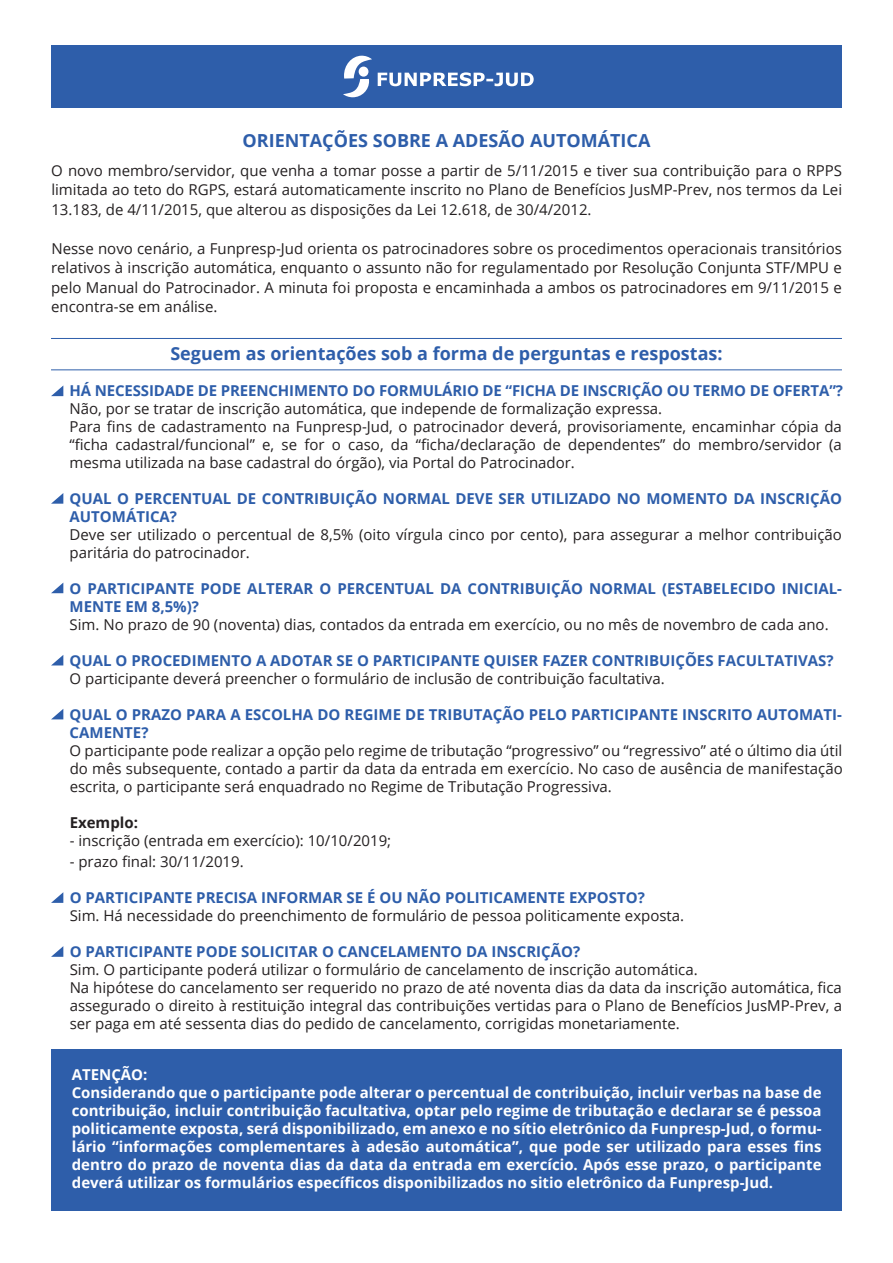
<style>
.page{position:relative;width:893px;height:1263px;background:#fff}
.page>*{position:absolute;margin:0;border:0;box-sizing:border-box;transform-origin:0 0}
.t1{font:700 18px "Open Sans";color:#2e5eaa}
.t2{font:15px/18px "Open Sans";color:#242021}
.t3{font:700 15px/18px "Open Sans";color:#fff}
.t4{font:700 15px/18px "Open Sans";color:#2e5eaa}
.t5{font:700 15px "Open Sans";color:#242021}
</style>
<div class="page">
<div style="left:51px;top:45px;width:791px;height:63px;background:#2e5eaa"></div>
<svg style="left:378px;top:72px;width:156px;height:14px"></svg>
<svg style="left:343px;top:56px;width:29px;height:41px"></svg>
<div style="left:359px;top:67px;width:9px;height:10px;background:#fff;border-radius:50%"></div>
<div style="left:51px;top:1049px;width:791px;height:161px;background:#2e5eaa"></div>
<svg style="left:51px;top:386px;width:12px;height:10px"></svg>
<svg style="left:51px;top:493px;width:12px;height:11px"></svg>
<svg style="left:51px;top:583px;width:12px;height:10px"></svg>
<svg style="left:51px;top:655px;width:12px;height:10px"></svg>
<svg style="left:51px;top:709px;width:12px;height:10px"></svg>
<svg style="left:51px;top:892px;width:12px;height:11px"></svg>
<svg style="left:51px;top:946px;width:12px;height:11px"></svg>
<hr style="left:51px;top:338px;width:791px;height:1px;background:#2e5eaa">
<hr style="left:51px;top:369px;width:791px;height:1px;background:#2e5eaa">
<p class="t1" style="left:243px;top:127px;width:409px">ORIENTAÇÕES SOBRE A ADESÃO AUTOMÁTICA</p>
<p class="t2" style="left:51px;top:160px;width:792px;line-height:19.5px;text-align:justify">O novo membro/servidor, que venha a tomar posse a partir de 5/11/2015 e tiver sua contribuição para o RPPS limitada ao teto do RGPS, estará automaticamente inscrito no Plano de Benefícios JusMP-Prev, nos termos da Lei 13.183, de 4/11/2015, que alterou as disposições da Lei 12.618, de 30/4/2012.</p>
<p class="t2" style="left:51px;top:238px;width:792px;line-height:19.5px;text-align:justify">Nesse novo cenário, a Funpresp-Jud orienta os patrocinadores sobre os procedimentos operacionais transitórios relativos à inscrição automática, enquanto o assunto não for regulamentado por Resolução Conjunta STF/MPU e pelo Manual do Patrocinador. A minuta foi proposta e encaminhada a ambos os patrocinadores em 9/11/2015 e encontra-se em análise.</p>
<p class="t1" style="left:170px;top:340px;width:554px">Seguem as orientações sob a forma de perguntas e respostas:</p>
<p class="t4" style="left:69px;top:381px;width:775px">HÁ NECESSIDADE DE PREENCHIMENTO DO FORMULÁRIO DE “FICHA DE INSCRIÇÃO OU TERMO DE OFERTA”?</p>
<p class="t2" style="left:69px;top:399px;width:774px">Não, por se tratar de inscrição automática, que independe de formalização expressa.<br>Para fins de cadastramento na Funpresp-Jud, o patrocinador deverá, provisoriamente, encaminhar cópia da “ficha cadastral/funcional” e, se for o caso, da “ficha/declaração de dependentes” do membro/servidor (a mesma utilizada na base cadastral do órgão), via Portal do Patrocinador.</p>
<p class="t4" style="left:70px;top:489px;width:774px">QUAL O PERCENTUAL DE CONTRIBUIÇÃO NORMAL DEVE SER UTILIZADO NO MOMENTO DA INSCRIÇÃO<br>AUTOMÁTICA?</p>
<p class="t2" style="left:70px;top:525px;width:774px">Deve ser utilizado o percentual de 8,5% (oito vírgula cinco por cento), para assegurar a melhor contribuição paritária do patrocinador.</p>
<p class="t4" style="left:70px;top:579px;width:774px">O PARTICIPANTE PODE ALTERAR O PERCENTUAL DA CONTRIBUIÇÃO NORMAL (ESTABELECIDO INICIAL-<br>MENTE EM 8,5%)?</p>
<p class="t2" style="left:70px;top:615px;width:761px">Sim. No prazo de 90 (noventa) dias, contados da entrada em exercício, ou no mês de novembro de cada ano.</p>
<p class="t4" style="left:70px;top:651px;width:766px">QUAL O PROCEDIMENTO A ADOTAR SE O PARTICIPANTE QUISER FAZER CONTRIBUIÇÕES FACULTATIVAS?</p>
<p class="t2" style="left:70px;top:669px;width:597px">O participante deverá preencher o formulário de inclusão de contribuição facultativa.</p>
<p class="t4" style="left:70px;top:705px;width:774px">QUAL O PRAZO PARA A ESCOLHA DO REGIME DE TRIBUTAÇÃO PELO PARTICIPANTE INSCRITO AUTOMATI-<br>CAMENTE?</p>
<p class="t2" style="left:70px;top:741px;width:775px;text-align:justify">O participante pode realizar a opção pelo regime de tributação “progressivo” ou “regressivo” até o último dia útil do mês subsequente, contado a partir da data da entrada em exercício. No caso de ausência de manifestação escrita, o participante será enquadrado no Regime de Tributação Progressiva.</p>
<p class="t5" style="left:70px;top:812px;width:70px">Exemplo:</p>
<p class="t2" style="left:70px;top:831px;width:323px">- inscrição (entrada em exercício): 10/10/2019;</p>
<p class="t2" style="left:70px;top:852px;width:176px">- prazo final: 30/11/2019.</p>
<p class="t4" style="left:70px;top:888px;width:577px">O PARTICIPANTE PRECISA INFORMAR SE É OU NÃO POLITICAMENTE EXPOSTO?</p>
<p class="t2" style="left:70px;top:906px;width:616px">Sim. Há necessidade do preenchimento de formulário de pessoa politicamente exposta.</p>
<p class="t4" style="left:70px;top:942px;width:512px">O PARTICIPANTE PODE SOLICITAR O CANCELAMENTO DA INSCRIÇÃO?</p>
<p class="t2" style="left:70px;top:960px;width:774px">Sim. O participante poderá utilizar o formulário de cancelamento de inscrição automática.<br>Na hipótese do cancelamento ser requerido no prazo de até noventa dias da data da inscrição automática, fica assegurado o direito à restituição integral das contribuições vertidas para o Plano de Benefícios JusMP-Prev, a ser paga em até sessenta dias do pedido de cancelamento, corrigidas monetariamente.</p>
<p class="t3" style="left:72px;top:1065px;width:751px">ATENÇÃO:<br>Considerando que o participante pode alterar o percentual de contribuição, incluir verbas na base de contribuição, incluir contribuição facultativa, optar pelo regime de tributação e declarar se é pessoa politicamente exposta, será disponibilizado, em anexo e no sítio eletrônico da Funpresp-Jud, o formu&shy;lário “informações complementares à adesão automática”, que pode ser utilizado para esses fins dentro do prazo de noventa dias da data da entrada em exercício. Após esse prazo, o participante deverá utilizar os formulários específicos disponibilizados no sitio eletrônico da Funpresp-Jud.</p>
</div>
